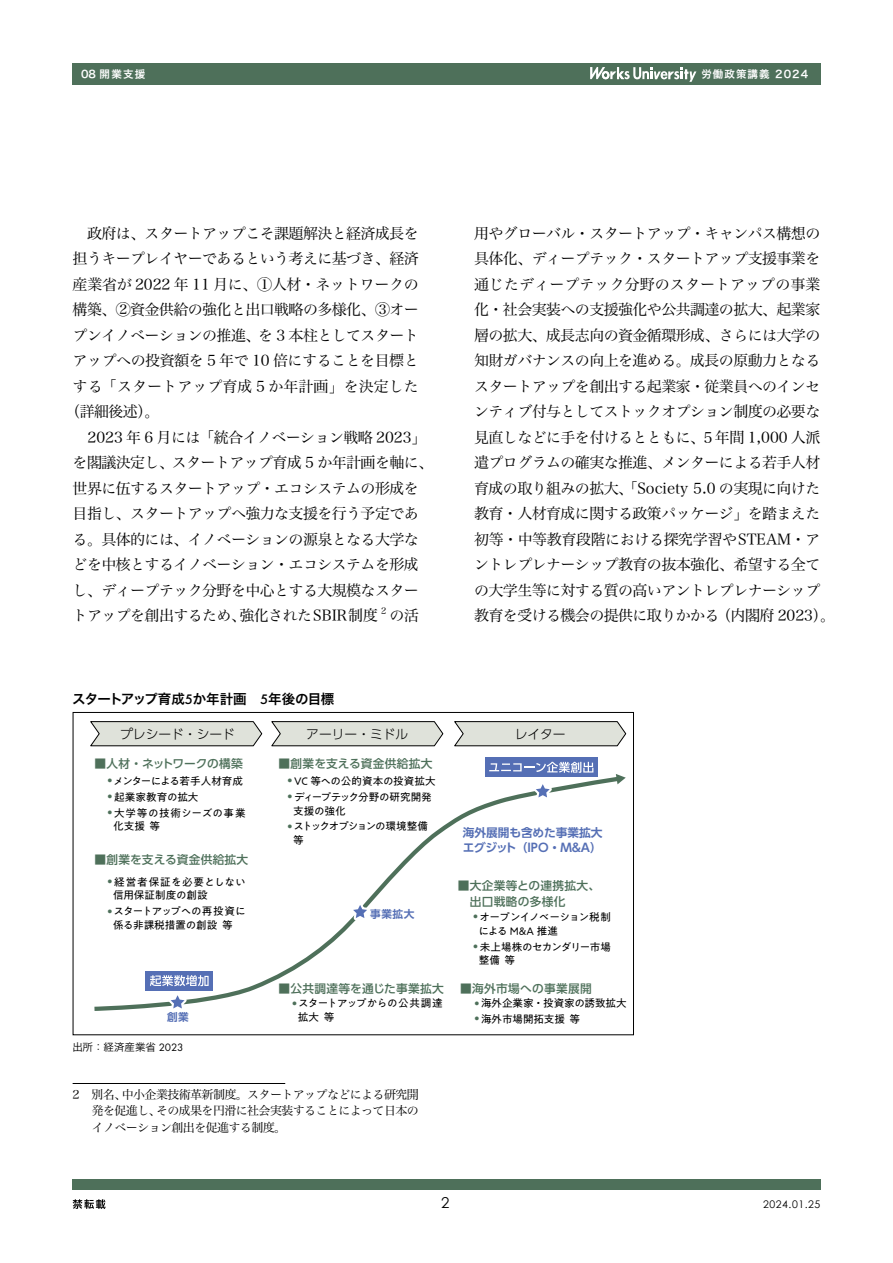
<style>
.page{position:relative;width:893px;height:1263px;background:#fff}
.page>*{position:absolute;margin:0;border:0;box-sizing:border-box;transform-origin:0 0}
.t1{font:15px/25.5px "Hira Min Pro W3";letter-spacing:-.04em;color:#000}
.t2{font:15px "Hira Min Pro W3";letter-spacing:-.02em;color:#000}
.t3{font:15px "Hira Min Pro W3";letter-spacing:.005em;color:#000}
.t4{font:15px "Century Gothic";color:#000}
.t5{font:13.5px "Hira Kaku Pro W6";letter-spacing:-.035em;color:#000}
.t6{font:300 12.75px "UD Shin Go Pro";color:#000}
.t7{font:12px/16.5px "Hira Min Pro W3";letter-spacing:-.05em;color:#000;text-align:justify}
.t8{font:500 11.7px/15.9px "UD Shin Go Pro";letter-spacing:.025em;color:#4e705a}
.t9{font:700 11.7px/14.9px "UD Shin Go Pro De";letter-spacing:-.005em;color:#556fb5}
.t10{font:500 11.7px "UD Shin Go Pro";letter-spacing:-.02em;color:#4e705a}
.t11{font:10.65px/13.8px "PA1 Gothic Std N";letter-spacing:-.015em;color:#000}
.t12{font:10.65px/13.8px "PA1 Gothic Std N";letter-spacing:-.045em;color:#000}
.t13{font:10.65px/13.8px "PA1 Gothic Std N";letter-spacing:.04em;color:#000}
.t14{font:10.65px/13.8px "PA1 Gothic Std N";letter-spacing:-.04em;color:#000}
.t15{font:10.65px/13.8px "PA1 Gothic Std N";letter-spacing:-.12em;color:#000}
.t16{font:10.65px "PA1 Gothic Std N";letter-spacing:-.07em;color:#000}
.t17{font:700 10.65px "UD Shin Go Pro De";letter-spacing:.05em;color:#556fb5}
.t18{font:10.5px "Hira Kaku Pro W6";letter-spacing:.1em;color:#fff}
.t19{font:10.5px "Hira Kaku Pro W3";color:#000}
.t20{font:10.5px "Century Gothic";letter-spacing:.05em;color:#000}
.t21{font:8.7px "Hira Min Pro W3";color:#000}
.s1{font-family:"Futura PT";font-weight:500;font-size:14.25px}
.s2{font-family:"Futura PT";font-size:11.1px}
</style>
<div class="page">
<div style="left:73px;top:64px;width:748px;height:21px;background:#4e705a"></div>
<svg style="left:590px;top:67px;width:106px;height:15px"></svg>
<div style="left:72px;top:1179px;width:749px;height:11px;background:#4e705a"></div>
<svg style="left:73px;top:1199px;width:33px;height:10px"></svg>
<hr style="left:73px;top:1083px;width:212px;height:1px;background:#000">
<svg style="left:94px;top:774px;width:524px;height:237px"></svg>
<svg style="left:616px;top:774px;width:10px;height:10px"></svg>
<svg style="left:344px;top:899px;width:32px;height:27px"></svg>
<svg style="left:90px;top:721px;width:173px;height:26px;background:#ced0ca"></svg>
<svg style="left:271px;top:721px;width:173px;height:26px;background:#ced0ca"></svg>
<svg style="left:454px;top:721px;width:172px;height:26px;background:#ced0ca"></svg>
<div style="left:146px;top:971px;width:67px;height:19px;background:#556fb5"></div>
<svg style="left:150px;top:975px;width:59px;height:36px"></svg>
<div style="left:485px;top:757px;width:113px;height:20px;background:#556fb5"></div>
<svg style="left:489px;top:762px;width:104px;height:43px"></svg>
<p class="t18" style="left:81px;top:65px;width:66px">08 開業支援</p>
<p class="t18" style="left:701px;top:65px;width:108px">労働政策講義 2024</p>
<p class="t1" style="left:87px;top:219px;width:333px">政府は、スタートアップこそ課題解決と経済成長を</p>
<p class="t1" style="left:73px;top:244px;width:348px">担うキープレイヤーであるという考えに基づき、経済</p>
<p class="t2" style="left:73px;top:271px;width:348px">産業省が 2022 年 11 月に、①人材・ネットワークの</p>
<p class="t1" style="left:73px;top:295px;width:348px">構築、②資金供給の強化と出口戦略の多様化、③オー</p>
<p class="t1" style="left:73px;top:321px;width:348px">プンイノベーションの推進、を 3 本柱としてスタート</p>
<p class="t1" style="left:73px;top:346px;width:348px">アップへの投資額を 5 年で 10 倍にすることを目標と</p>
<p class="t3" style="left:73px;top:373px;width:348px">する「スタートアップ育成 5 か年計画」を決定した</p>
<p class="t1" style="left:65px;top:397px;width:96px">（詳細後述）。</p>
<p class="t1" style="left:88px;top:423px;width:340px">2023 年 6 月には「統合イノベーション戦略 2023」</p>
<p class="t1" style="left:73px;top:448px;width:362px">を閣議決定し、スタートアップ育成 5 か年計画を軸に、</p>
<p class="t1" style="left:73px;top:474px;width:348px">世界に伍するスタートアップ・エコシステムの形成を</p>
<p class="t1" style="left:73px;top:499px;width:348px">目指し、スタートアップへ強力な支援を行う予定であ</p>
<p class="t1" style="left:73px;top:525px;width:348px">る。具体的には、イノベーションの源泉となる大学な</p>
<p class="t1" style="left:73px;top:550px;width:348px">どを中核とするイノベーション・エコシステムを形成</p>
<p class="t1" style="left:73px;top:576px;width:348px">し、ディープテック分野を中心とする大規模なスター</p>
<p class="t1" style="left:73px;top:601px;width:307px">トアップを創出するため、強化されたSBIR制度</p>
<p class="t21" style="left:381px;top:603px;width:7px">2</p>
<p class="t1" style="left:389px;top:601px;width:31px">の活</p>
<p class="t5" style="left:72px;top:687px;width:264px">スタートアップ育成<span class="s1">5</span>か年計画　<span class="s1">5</span>年後の目標</p>
<p class="t1" style="left:474px;top:219px;width:362px">用やグローバル・スタートアップ・キャンパス構想の具体化、ディープテック・スタートアップ支援事業を通じたディープテック分野のスタートアップの事業化・社会実装への支援強化や公共調達の拡大、起業家層の拡大、成長志向の資金循環形成、さらには大学の知財ガバナンスの向上を進める。成長の原動力となるスタートアップを創出する起業家・従業員へのインセンティブ付与としてストックオプション制度の必要な見直しなどに手を付けるとともに、５年間 1,000 人派遣プログラムの確実な推進、メンターによる若手人材育成の取り組みの拡大、「Society 5.0 の実現に向けた教育・人材育成に関する政策パッケージ」を踏まえた初等・中等教育段階における探究学習やSTEAM・アントレプレナーシップ教育の抜本強化、希望する全ての大学生等に対する質の高いアントレプレナーシップ教育を受ける機会の提供に取りかかる（内閣府 2023）。</p>
<p class="t6" style="left:120px;top:724px;width:116px">プレシード・シード</p>
<p class="t6" style="left:306px;top:724px;width:104px">アーリー・ミドル</p>
<p class="t6" style="left:515px;top:724px;width:53px">レイター</p>
<p class="t10" style="left:94px;top:754px;width:150px">■人材・ネットワークの構築</p>
<p class="t16" style="left:108px;top:775px;width:137px"><sup>●</sup> メンターによる若手人材育成</p>
<p class="t11" style="left:108px;top:791px;width:92px"><sup>●</sup> 起業家教育の拡大</p>
<p class="t13" style="left:113px;top:806px;width:134px;text-indent:-5px"><sup>●</sup> 大学等の技術シーズの事業化支援 等</p>
<p class="t8" style="left:94px;top:851px;width:155px">■創業を支える資金供給拡大</p>
<p class="t11" style="left:113px;top:875px;width:134px;text-indent:-5px"><sup>●</sup> 経営者保証を必要としない信用保証制度の創設</p>
<p class="t11" style="left:113px;top:905px;width:134px;text-indent:-5px"><sup>●</sup> スタートアップへの再投資に係る非課税措置の創設 等</p>
<p class="t17" style="left:167px;top:1008px;width:23px">創業</p>
<p class="t19" style="left:72px;top:1037px;width:112px">出所：経済産業省 <span class="s2">2023</span></p>
<p class="t8" style="left:279px;top:755px;width:155px">■創業を支える資金供給拡大</p>
<p class="t11" style="left:288px;top:775px;width:149px"><sup>●</sup> VC 等への公的資本の投資拡大</p>
<p class="t11" style="left:293px;top:791px;width:140px;text-indent:-5px"><sup>●</sup> ディープテック分野の研究開発支援の強化</p>
<p class="t15" style="left:293px;top:820px;width:136px;text-indent:-5px"><sup>●</sup> ストックオプションの環境整備等</p>
<p class="t17" style="left:370px;top:905px;width:46px">事業拡大</p>
<p class="t9" style="left:463px;top:825px;width:141px">海外展開も含めた事業拡大エグジット（IPO・M&amp;A）</p>
<p class="t8" style="left:458px;top:877px;width:144px">■大企業等との連携拡大、　出口戦略の多様化</p>
<p class="t12" style="left:478px;top:911px;width:134px;text-indent:-5px"><sup>●</sup> オープンイノベーション税制による M&amp;A 推進</p>
<p class="t14" style="left:479px;top:940px;width:134px;text-indent:-5px"><sup>●</sup> 未上場株のセカンダリー市場整備 等</p>
<p class="t8" style="left:279px;top:980px;width:167px">■公共調達等を通じた事業拡大</p>
<p class="t8" style="left:460px;top:980px;width:133px">■海外市場への事業展開</p>
<p class="t12" style="left:298px;top:997px;width:147px;text-indent:-5px"><sup>●</sup> スタートアップからの公共調達拡大 等</p>
<p class="t11" style="left:475px;top:997px;width:154px"><sup>●</sup> 海外企業家・投資家の誘致拡大</p>
<p class="t11" style="left:475px;top:1013px;width:107px"><sup>●</sup> 海外市場開拓支援 等</p>
<p class="t7" style="left:92px;top:1085px;width:329px;text-indent:-19px">2 別名、中小企業技術革新制度。スタートアップなどによる研究開発を促進し、その成果を円滑に社会実装することによって日本のイノベーション創出を促進する制度。</p>
<p class="t4" style="left:441px;top:1192px;width:10px">2</p>
<p class="t20" style="left:763px;top:1197px;width:59px">2024.01.25</p>
</div>
